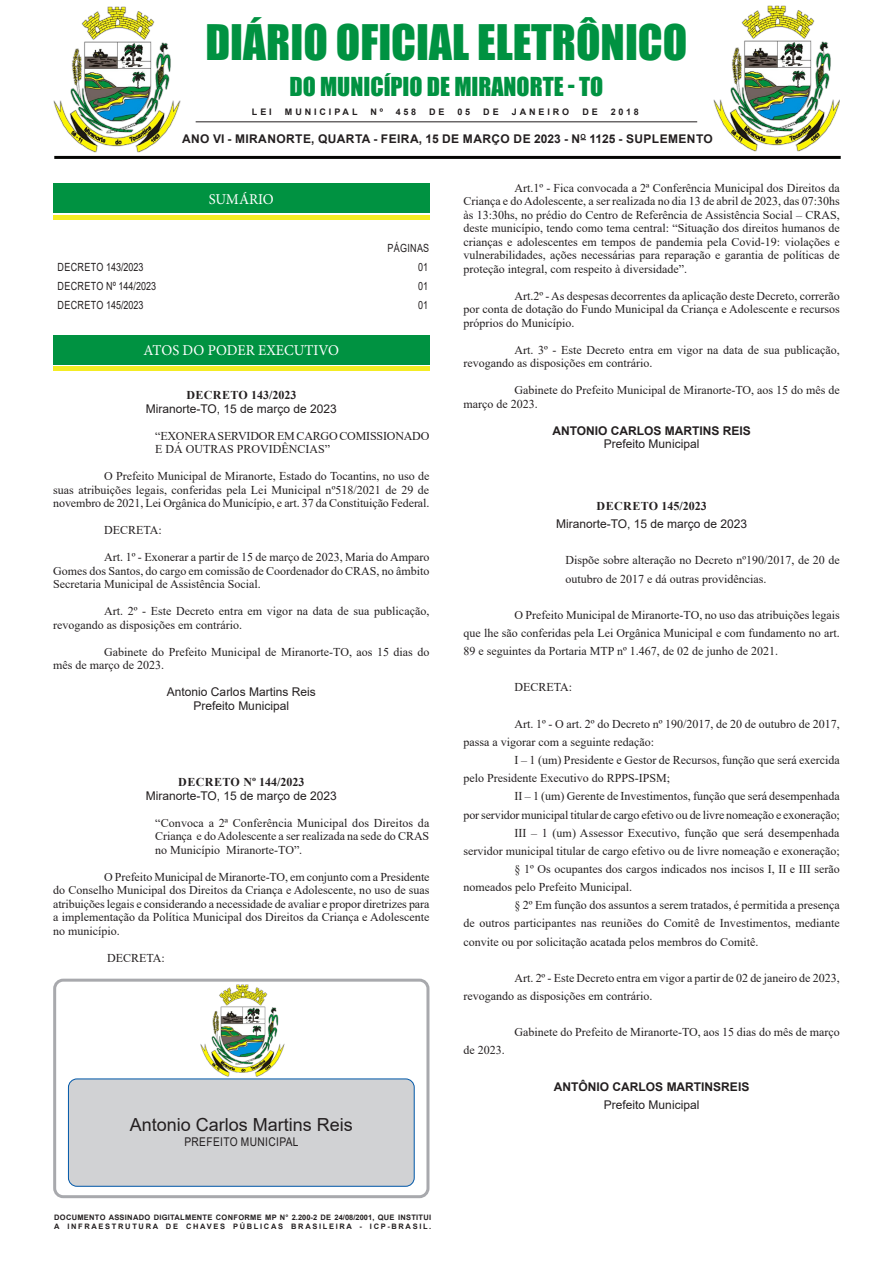
<style>
.page{position:relative;width:893px;height:1263px;background:#fff}
.page>*{position:absolute;margin:0;border:0;box-sizing:border-box;transform-origin:0 0}
.t1{font:45px "Impact";color:#009241}
.t2{font:24px "Impact";color:#009241}
.t3{font:18px "Arial";color:#231f20}
.t4{font:15px "Minion Pro";color:#fff}
.CORPO_DE_TEXTO{font:12px/13.5px "Times New Roman";color:#231f20}
.EMENTA_-_cópia{font:12px/13.5px "Times New Roman";color:#231f20}
.CIDADE{font:12px "Arial";color:#231f20}
.NOME_-_cópia{font:700 12px "Arial";letter-spacing:.035em;color:#231f20}
.NOME_-_cópia-2{font:700 12px "Arial";color:#231f20}
.TITULOS{font:700 12px "Times New Roman";letter-spacing:.015em;color:#231f20}
.CIDADE-2{font:12px "Arial";letter-spacing:.035em;color:#231f20;scale:.85 1}
.Sumario{font:11.25px "Arial";letter-spacing:.02em;color:#231f20;scale:.8 1}
.t5{font:700 9px "Arial";letter-spacing:.325em;color:#231f20}
.t6{font:700 7.5px "Arial";letter-spacing:.04em;color:#231f20}
.t7{font:700 7.5px "Arial";letter-spacing:.225em;color:#231f20}
</style>
<div class="page">
<hr style="left:54px;top:156px;width:787px;height:3px;background:#040503">
<hr style="left:196px;top:121px;width:501px;height:1px;background:#231f20">
<img style="left:713px;top:5px;width:127px;height:146px">
<img style="left:53px;top:6px;width:128px;height:146px">
<div style="left:53px;top:979px;width:376px;height:219px;border:3px solid #a8a9ad;border-radius:9px"></div>
<div style="left:68px;top:1079px;width:346px;height:107px;background:#d1d2d4;border-radius:9px"></div>
<div style="left:68px;top:1079px;width:346px;height:107px;border:1px solid #0057a8;border-radius:9px"></div>
<img style="left:201px;top:984px;width:84px;height:92px">
<div style="left:53px;top:366px;width:376px;height:5px;background:#f4ec23"></div>
<div style="left:53px;top:338px;width:376px;height:28px;background:#009241"></div>
<div style="left:53px;top:335px;width:376px;height:29px;background:#009241"></div>
<div style="left:53px;top:215px;width:376px;height:5px;background:#f4ec23"></div>
<div style="left:53px;top:183px;width:376px;height:30px;background:#009241"></div>
<p class="t1" style="left:205px;top:7px;width:483px">DIÁRIO OFICIAL ELETRÔNICO</p>
<p class="t2" style="left:289px;top:68px;width:315px">DO MUNICÍPIO DE MIRANORTE - TO</p>
<p class="t5" style="left:252px;top:105px;width:21px">LEI</p>
<p class="t5" style="left:285px;top:105px;width:74px">MUNICIPAL</p>
<p class="t5" style="left:371px;top:105px;width:14px">N º</p>
<p class="t5" style="left:396px;top:105px;width:22px">458</p>
<p class="t5" style="left:429px;top:105px;width:17px">D E</p>
<p class="t5" style="left:458px;top:105px;width:14px">0 5</p>
<p class="t5" style="left:483px;top:105px;width:17px">D E</p>
<p class="t5" style="left:512px;top:105px;width:59px">JANEIRO</p>
<p class="t5" style="left:582px;top:105px;width:17px">D E</p>
<p class="t5" style="left:611px;top:105px;width:29px">2018</p>
<p class="NOME_-_cópia" style="left:182px;top:130px;width:532px">ANO VI - MIRANORTE, QUARTA - FEIRA, 15 DE MARÇO DE 2023 - N<sup>O</sup> 1125 - SUPLEMENTO</p>
<p class="t4" style="left:209px;top:189px;width:67px">SUMÁRIO</p>
<p class="Sumario" style="left:387px;top:240px;width:54px">PÁGINAS</p>
<p class="Sumario" style="left:58px;top:259px;width:109px">DECRETO 143/2023</p>
<p class="Sumario" style="left:418px;top:259px;width:14px">01</p>
<p class="Sumario" style="left:58px;top:278px;width:125px">DECRETO Nº 144/2023</p>
<p class="Sumario" style="left:418px;top:278px;width:14px">01</p>
<p class="Sumario" style="left:58px;top:297px;width:109px">DECRETO 145/2023</p>
<p class="Sumario" style="left:418px;top:297px;width:14px">01</p>
<p class="t4" style="left:143px;top:340px;width:197px">ATOS DO PODER EXECUTIVO</p>
<p class="TITULOS" style="left:186px;top:387px;width:112px">DECRETO 143/2023</p>
<p class="CIDADE" style="left:146px;top:400px;width:193px">Miranorte-TO, 15 de março de 2023</p>
<p class="EMENTA_-_cópia" style="left:155px;top:429px;width:276px">“EXONERA SERVIDOR EM CARGO COMISSIONADO<br>E DÁ OUTRAS PROVIDÊNCIAS”</p>
<p class="CORPO_DE_TEXTO" style="left:53px;top:469px;width:378px;text-align:justify;text-indent:51px">O Prefeito Municipal de Miranorte, Estado do Tocantins, no uso de suas atribuições legais, conferidas pela Lei Municipal nº518/2021 de 29 de novembro de 2021, Lei Orgânica do Município, e art. 37 da Constituição Federal.</p>
<p class="CORPO_DE_TEXTO" style="left:104px;top:523px;width:59px">DECRETA:</p>
<p class="CORPO_DE_TEXTO" style="left:53px;top:550px;width:378px;text-align:justify;text-indent:51px">Art. 1º - Exonerar a partir de 15 de março de 2023, Maria do Amparo Gomes dos Santos, do cargo em comissão de Coordenador do CRAS, no âmbito Secretaria Municipal de Assistência Social.</p>
<p class="CORPO_DE_TEXTO" style="left:53px;top:604px;width:378px;text-indent:51px">Art. 2º - Este Decreto entra em vigor na data de sua publicação, revogando as disposições em contrário.</p>
<p class="CORPO_DE_TEXTO" style="left:53px;top:645px;width:378px;text-indent:51px">Gabinete do Prefeito Municipal de Miranorte-TO, aos 15 dias do mês de março de 2023.</p>
<p class="CIDADE" style="left:167px;top:684px;width:150px">Antonio Carlos Martins Reis</p>
<p class="CIDADE" style="left:194px;top:697px;width:97px">Prefeito Municipal</p>
<p class="TITULOS" style="left:178px;top:774px;width:128px">DECRETO Nº 144/2023</p>
<p class="CIDADE" style="left:146px;top:787px;width:193px">Miranorte-TO, 15 de março de 2023</p>
<p class="EMENTA_-_cópia" style="left:155px;top:816px;width:276px;text-align:justify">“Convoca a 2ª Conferência Municipal dos Direitos da Criança e do Adolescente a ser realizada na sede do CRAS no Município Miranorte-TO”.</p>
<p class="CORPO_DE_TEXTO" style="left:53px;top:870px;width:378px;text-align:justify;text-indent:51px">O Prefeito Municipal de Miranorte-TO, em conjunto com a Presidente do Conselho Municipal dos Direitos da Criança e Adolescente, no uso de suas atribuições legais e considerando a necessidade de avaliar e propor diretrizes para a implementação da Política Municipal dos Direitos da Criança e Adolescente no município.</p>
<p class="CORPO_DE_TEXTO" style="left:107px;top:951px;width:59px">DECRETA:</p>
<p class="t3" style="left:130px;top:1112px;width:225px">Antonio Carlos Martins Reis</p>
<p class="CIDADE-2" style="left:184px;top:1134px;width:136px">PREFEITO MUNICIPAL</p>
<p class="t6" style="left:54px;top:1212px;width:379px">DOCUMENTO ASSINADO DIGITALMENTE CONFORME MP N° 2.200-2 DE 24/08/2001, QUE INSTITUI</p>
<p class="t7" style="left:54px;top:1221px;width:379px">A INFRAESTRUTURA DE CHAVES PÚBLICAS BRASILEIRA - ICP-BRASIL.</p>
<p class="CORPO_DE_TEXTO" style="left:463px;top:181px;width:378px;text-align:justify;text-indent:51px">Art.1º - Fica convocada a 2ª Conferência Municipal dos Direitos da Criança e do Adolescente, a ser realizada no dia 13 de abril de 2023, das 07:30hs às 13:30hs, no prédio do Centro de Referência de Assistência Social – CRAS, deste município, tendo como tema central: “Situação dos direitos humanos de crianças e adolescentes em tempos de pandemia pela Covid-19: violações e vulnerabilidades, ações necessárias para reparação e garantia de políticas de proteção integral, com respeito à diversidade”.</p>
<p class="CORPO_DE_TEXTO" style="left:463px;top:289px;width:378px;text-align:justify;text-indent:51px">Art.2º - As despesas decorrentes da aplicação deste Decreto, correrão por conta de dotação do Fundo Municipal da Criança e Adolescente e recursos próprios do Município.</p>
<p class="CORPO_DE_TEXTO" style="left:463px;top:343px;width:378px;text-indent:51px">Art. 3º - Este Decreto entra em vigor na data de sua publicação, revogando as disposições em contrário.</p>
<p class="CORPO_DE_TEXTO" style="left:463px;top:383px;width:378px;text-indent:51px">Gabinete do Prefeito Municipal de Miranorte-TO, aos 15 do mês de março de 2023.</p>
<p class="NOME_-_cópia-2" style="left:552px;top:422px;width:200px">ANTONIO CARLOS MARTINS REIS</p>
<p class="CIDADE" style="left:604px;top:436px;width:97px">Prefeito Municipal</p>
<p class="TITULOS" style="left:597px;top:497px;width:112px">DECRETO 145/2023</p>
<p class="CIDADE" style="left:556px;top:516px;width:193px">Miranorte-TO, 15 de março de 2023</p>
<p class="EMENTA_-_cópia" style="left:566px;top:551px;width:276px;line-height:18.1px">Dispõe sobre alteração no Decreto nº190/2017, de 20 de outubro de 2017 e dá outras providências.</p>
<p class="CORPO_DE_TEXTO" style="left:463px;top:605px;width:378px;line-height:18.1px;text-align:justify;text-indent:51px">O Prefeito Municipal de Miranorte-TO, no uso das atribuições legais que lhe são conferidas pela Lei Orgânica Municipal e com fundamento no art.<br>89 e seguintes da Portaria MTP nº 1.467, de 02 de junho de 2021.</p>
<p class="CORPO_DE_TEXTO" style="left:514px;top:680px;width:59px">DECRETA:</p>
<p class="CORPO_DE_TEXTO" style="left:463px;top:714px;width:378px;line-height:18.1px;text-indent:51px">Art. 1º - O art. 2º do Decreto nº 190/2017, de 20 de outubro de 2017, passa a vigorar com a seguinte redação:</p>
<p class="CORPO_DE_TEXTO" style="left:463px;top:750px;width:378px;line-height:18.1px;text-indent:51px">I – 1 (um) Presidente e Gestor de Recursos, função que será exercida pelo Presidente Executivo do RPPS-IPSM;</p>
<p class="CORPO_DE_TEXTO" style="left:463px;top:787px;width:378px;line-height:18.1px;text-align:right">II – 1 (um) Gerente de Investimentos, função que será desempenhada<br>por servidor municipal titular de cargo efetivo ou de livre nomeação e exoneração;</p>
<p class="CORPO_DE_TEXTO" style="left:463px;top:823px;width:378px;line-height:18.1px;text-align:right">III – 1 (um) Assessor Executivo, função que será desempenhada<br>servidor municipal titular de cargo efetivo ou de livre nomeação e exoneração;</p>
<p class="CORPO_DE_TEXTO" style="left:463px;top:859px;width:378px;line-height:18.1px;text-indent:51px">§ 1º Os ocupantes dos cargos indicados nos incisos I, II e III serão nomeados pelo Prefeito Municipal.</p>
<p class="CORPO_DE_TEXTO" style="left:463px;top:896px;width:378px;line-height:18.1px;text-align:justify;text-indent:51px">§ 2º Em função dos assuntos a serem tratados, é permitida a presença de outros participantes nas reuniões do Comitê de Investimentos, mediante convite ou por solicitação acatada pelos membros do Comitê.</p>
<p class="CORPO_DE_TEXTO" style="left:463px;top:968px;width:378px;line-height:18.1px;text-indent:51px">Art. 2º - Este Decreto entra em vigor a partir de 02 de janeiro de 2023, revogando as disposições em contrário.</p>
<p class="CORPO_DE_TEXTO" style="left:514px;top:1025px;width:327px">Gabinete do Prefeito de Miranorte-TO, aos 15 dias do mês de março</p>
<p class="CORPO_DE_TEXTO" style="left:463px;top:1043px;width:43px">de 2023.</p>
<p class="NOME_-_cópia-2" style="left:554px;top:1078px;width:197px">ANTÔNIO CARLOS MARTINSREIS</p>
<p class="CIDADE" style="left:604px;top:1096px;width:97px">Prefeito Municipal</p>
</div>
